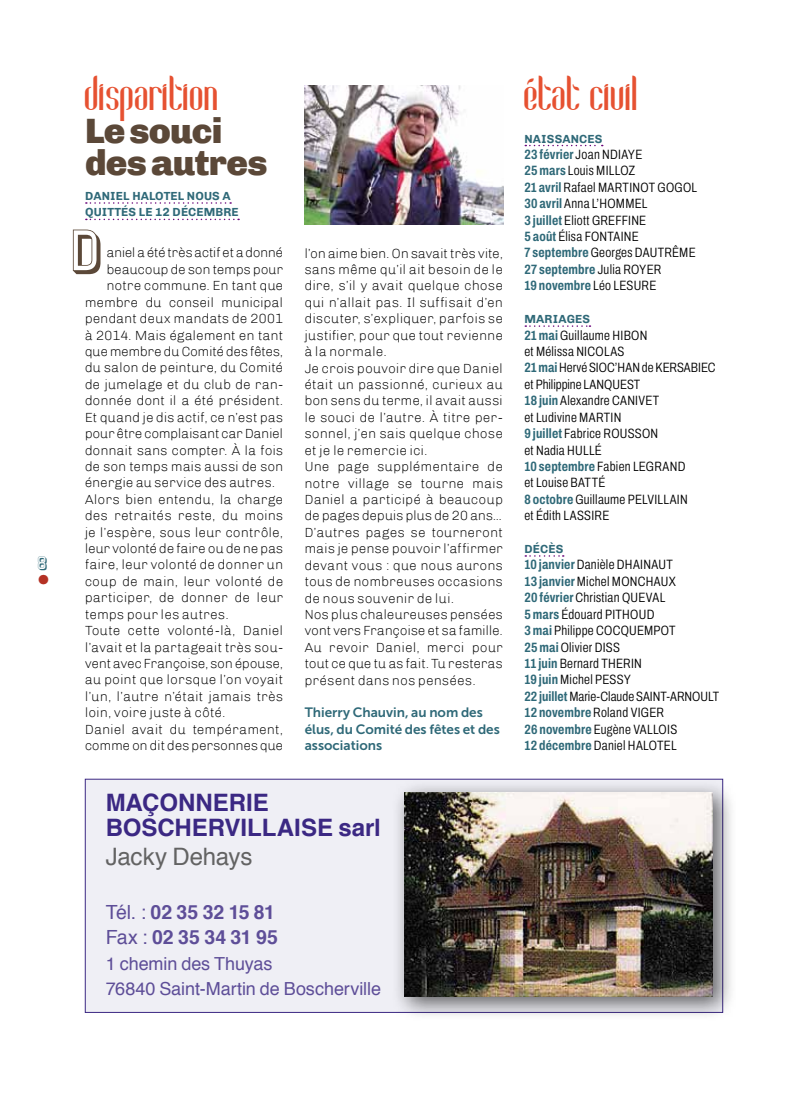
<style>
.page{position:relative;width:808px;height:1106px;background:#fff}
.page>*{position:absolute;margin:0;border:0;box-sizing:border-box;transform-origin:0 0}
.t1{font:67.5px "Forgotten Futurist Shadow";color:#5b4838}
.t2{font:700 39px "Coco";color:#e65131}
.t3{font:900 36px/32.8px "Chivo";color:#5b4838}
.t4{font:800 30px "Gill Sans MT Pro";color:#b43124}
.t5{font:700 24px/25.5px "Helvetica";color:#3b2883}
.t6{font:24px "Helvetica";letter-spacing:-.01em;color:#636363}
.t7{font:21px "Forgotten Futurist Shadow";color:#2f6978}
.t8{font:700 19.5px/25.5px "Helvetica";letter-spacing:.005em;color:#5e4e98}
.t9{font:18px/25.5px "Helvetica";letter-spacing:-.005em;color:#5e4e98}
.t10{font:300 13.5px/16.4px "Chivo";letter-spacing:.005em;color:#000}
.t11{font:300 13.5px/16.4px "Archivo Condensed";letter-spacing:.02em;color:#000}
.t12{font:300 13.5px "Chivo";letter-spacing:-.015em;color:#000}
.t13{font:13.5px/16.4px "Museo Sans 700";color:#2f6978}
.t14{font:300 13.5px "Chivo";letter-spacing:-.03em;color:#000}
.t15{font:300 13.5px "Chivo";letter-spacing:-.02em;color:#000}
.t16{font:700 12px/16.4px "Chivo";letter-spacing:.01em;color:#2f6978}
.s1{font-weight:400}
.s2{font-weight:700;color:#2f6978}
</style>
<div class="page">
<img style="left:305px;top:85px;width:198px;height:140px">
<svg style="left:86px;top:202px;width:145px;height:2px"></svg>
<svg style="left:86px;top:219px;width:153px;height:1px"></svg>
<svg style="left:525px;top:145px;width:78px;height:1px"></svg>
<svg style="left:525px;top:325px;width:65px;height:2px"></svg>
<svg style="left:525px;top:555px;width:39px;height:1px"></svg>
<div style="left:85px;top:779px;width:638px;height:233px;background:#efeff5;border:1px solid #3b2883"></div>
<div style="left:390px;top:778px;width:346px;height:242px;background:#000;opacity:.6"></div>
<img style="left:404px;top:792px;width:308px;height:204px">
<h3 class="t7" style="left:38px;top:554px;width:11px">8</h3>
<h3 class="t4" style="left:37px;top:556px;width:14px">.</h3>
<h2 class="t2" style="left:85px;top:67px;width:136px">disparition</h2>
<h3 class="t3" style="left:85px;top:114px;width:184px">Le souci des autres</h3>
<p class="t16" style="left:85px;top:188px;width:155px">DANIEL HALOTEL NOUS A<br>QUITTÉS LE 12 DÉCEMBRE</p>
<h1 class="t1" style="left:71px;top:221px;width:33px">D</h1>
<p class="t14" style="left:107px;top:245px;width:178px">aniel a été très actif et a donné</p>
<p class="t10" style="left:107px;top:261px;width:178px">beaucoup de son temps pour</p>
<p class="t10" style="left:107px;top:277px;width:178px">notre commune. En tant que</p>
<p class="t10" style="left:85px;top:294px;width:200px">membre du conseil municipal</p>
<p class="t10" style="left:85px;top:310px;width:200px">pendant deux mandats de 2001</p>
<p class="t10" style="left:85px;top:327px;width:200px">à 2014. Mais également en tant</p>
<p class="t15" style="left:85px;top:343px;width:200px">que membre du Comité des fêtes,</p>
<p class="t10" style="left:85px;top:360px;width:200px">du salon de peinture, du Comité</p>
<p class="t10" style="left:85px;top:376px;width:200px">de jumelage et du club de ran-</p>
<p class="t10" style="left:85px;top:392px;width:200px">donnée dont il a été président.</p>
<p class="t10" style="left:85px;top:409px;width:200px">Et quand je dis actif, ce n’est pas</p>
<p class="t12" style="left:85px;top:425px;width:200px">pour être complaisant car Daniel</p>
<p class="t10" style="left:85px;top:442px;width:200px">donnait sans compter. À la fois</p>
<p class="t10" style="left:85px;top:458px;width:200px">de son temps mais aussi de son</p>
<p class="t10" style="left:85px;top:474px;width:192px">énergie au service des autres.</p>
<p class="t10" style="left:85px;top:491px;width:200px">Alors bien entendu, la charge</p>
<p class="t10" style="left:85px;top:507px;width:200px">des retraités reste, du moins</p>
<p class="t10" style="left:85px;top:524px;width:200px">je l’espère, sous leur contrôle,</p>
<p class="t12" style="left:85px;top:540px;width:200px">leur volonté de faire ou de ne pas</p>
<p class="t10" style="left:85px;top:557px;width:200px">faire, leur volonté de donner un</p>
<p class="t10" style="left:85px;top:573px;width:200px">coup de main, leur volonté de</p>
<p class="t10" style="left:85px;top:589px;width:200px">participer, de donner de leur</p>
<p class="t10" style="left:85px;top:606px;width:145px">temps pour les autres.</p>
<p class="t10" style="left:85px;top:622px;width:200px">Toute cette volonté-là, Daniel</p>
<p class="t10" style="left:85px;top:639px;width:200px">l’avait et la partageait très sou-</p>
<p class="t12" style="left:85px;top:655px;width:200px">vent avec Françoise, son épouse,</p>
<p class="t10" style="left:85px;top:671px;width:200px">au point que lorsque l’on voyait</p>
<p class="t10" style="left:85px;top:688px;width:200px">l’un, l’autre n’était jamais très</p>
<p class="t10" style="left:85px;top:704px;width:142px">loin, voire juste à côté.</p>
<p class="t10" style="left:85px;top:721px;width:200px">Daniel avait du tempérament,</p>
<p class="t12" style="left:85px;top:737px;width:200px">comme on dit des personnes que</p>
<p class="t10" style="left:305px;top:245px;width:200px">l’on aime bien. On savait très vite, sans même qu’il ait besoin de le dire, s’il y avait quelque chose qui n’allait pas. Il suffisait d’en discuter, s’expliquer, parfois se justifier, pour que tout revienne à la normale.<br>Je crois pouvoir dire que Daniel était un passionné, curieux au bon sens du terme, il avait aussi le souci de l’autre. À titre per&shy;sonnel, j’en sais quelque chose et je le remercie ici.<br>Une page supplémentaire de notre village se tourne mais<br>Daniel a participé à beaucoup de pages depuis plus de 20 ans…<br>D’autres pages se tourneront mais je pense pouvoir l’affirmer devant vous : que nous aurons tous de nombreuses occasions de nous souvenir de lui.<br>Nos plus chaleureuses pensées vont vers Françoise et sa famille.<br>Au revoir Daniel, merci pour tout ce que tu as fait. Tu resteras présent dans nos pensées.</p>
<p class="t13" style="left:305px;top:704px;width:197px">Thierry Chauvin, au nom des élus, du Comité des fêtes et des associations</p>
<h3 class="t5" style="left:106px;top:790px;width:277px">MAÇONNERIE<br>BOSCHERVILLAISE SARL</h3>
<h3 class="t6" style="left:106px;top:837px;width:148px">Jacky Dehays</h3>
<h3 class="t8" style="left:106px;top:899px;width:174px"><span class="s1">Tél. :</span> 02 35 32 15 81<br><span class="s1">Fax :</span> 02 35 34 31 95</h3>
<h3 class="t9" style="left:106px;top:951px;width:277px">1 chemin des Thuyas<br>76840 Saint-Martin de Boscherville</h3>
<h2 class="t2" style="left:524px;top:67px;width:116px">état civil</h2>
<p class="t16" style="left:524px;top:130px;width:79px">NAISSANCES</p>
<p class="t11" style="left:524px;top:146px;width:174px"><span class="s2">23 février</span> Joan NDIAYE<br><span class="s2">25 mars</span> Louis MILLOZ<br><span class="s2">21 avril</span> Rafael MARTINOT GOGOL<br><span class="s2">30 avril</span> Anna L’HOMMEL<br><span class="s2">3 juillet</span> Eliott GREFFINE<br><span class="s2">5 août</span> Élisa FONTAINE<br><span class="s2">7 septembre</span> Georges DAUTRêME<br><span class="s2">27 septembre</span> Julia ROYER<br><span class="s2">19 novembre</span> Léo LESURE</p>
<p class="t16" style="left:524px;top:311px;width:67px">MARIAGES</p>
<p class="t11" style="left:524px;top:327px;width:192px"><span class="s2">21 mai</span> Guillaume HIBON<br>et Mélissa NICOLAS<br><span class="s2">21 mai</span> Hervé SIOC’HAN de KERSABIEC et Philippine LANQUEST<br><span class="s2">18 juin</span> Alexandre CANIVET<br>et Ludivine MARTIN<br><span class="s2">9 juillet</span> Fabrice ROUSSON<br>et Nadia HULLÉ<br><span class="s2">10 septembre</span> Fabien LEGRAND<br>et Louise BATTÉ<br><span class="s2">8 octobre</span> Guillaume PELVILLAIN<br>et Édith LASSIRE</p>
<p class="t16" style="left:524px;top:540px;width:40px">DÉCÈS</p>
<p class="t11" style="left:524px;top:556px;width:196px"><span class="s2">10 janvier</span> Danièle DHAINAUT<br><span class="s2">13 janvier</span> Michel MONCHAUX<br><span class="s2">20 février</span> Christian QUEVAL<br><span class="s2">5 mars</span> Édouard PITHOUD<br><span class="s2">3 mai</span> Philippe COCQUEMPOT<br><span class="s2">25 mai</span> Olivier DISS<br><span class="s2">11 juin</span> Bernard THERIN<br><span class="s2">19 juin</span> Michel PESSY<br><span class="s2">22 juillet</span> Marie-Claude SAINT-ARNOULT<br><span class="s2">12 novembre</span> Roland VIGER<br><span class="s2">26 novembre</span> Eugène VALLOIS<br><span class="s2">12 décembre</span> Daniel HALOTEL</p>
</div>
